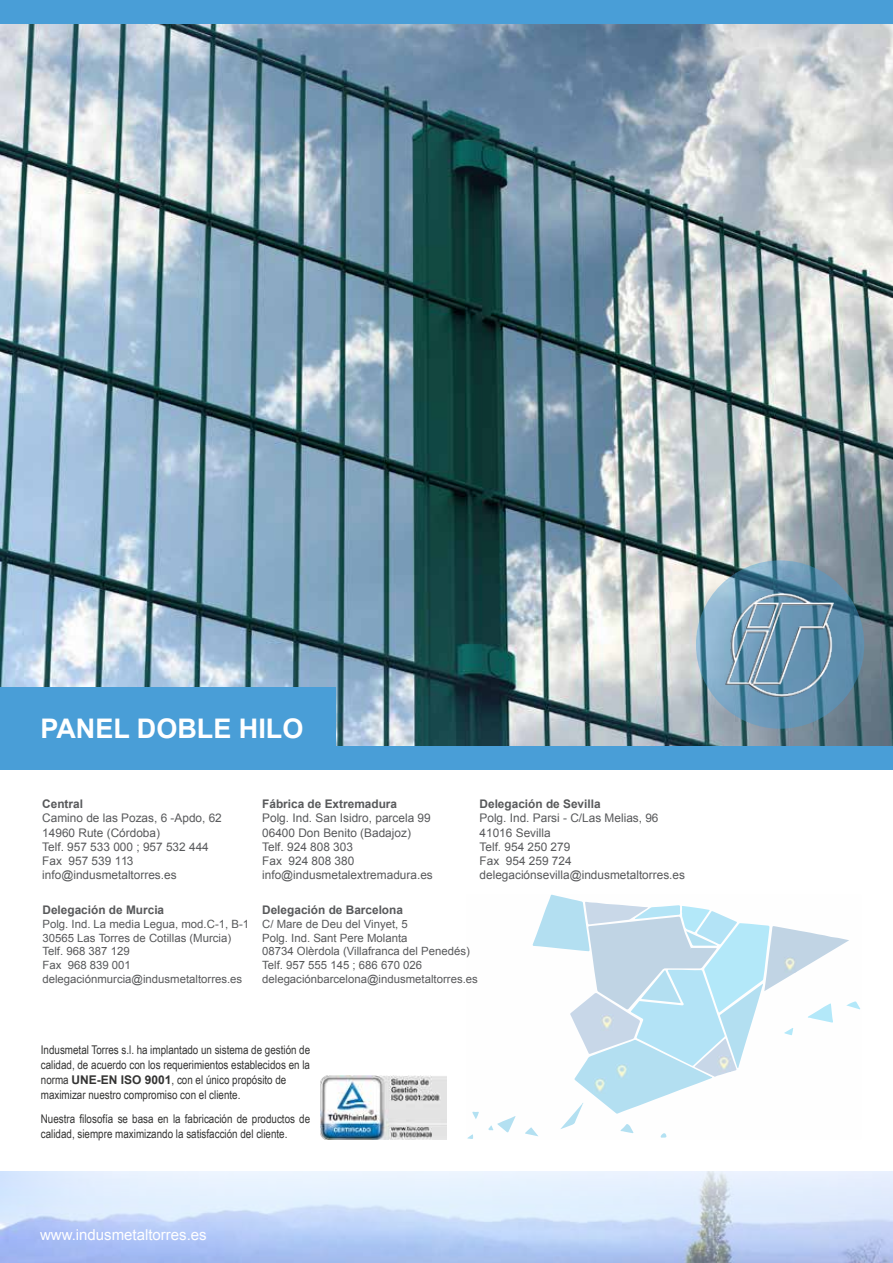
<style>
.page{position:relative;width:893px;height:1263px;background:#fff}
.page>*{position:absolute;margin:0;border:0;box-sizing:border-box;transform-origin:0 0}
.t1{font:700 27px "Arial";color:#fff}
.t2{font:15px "Arial";color:#fff}
.t3{font:12px/15px "Arial Narrow";color:#343433}
.t4{font:11.85px/14.2px "Arial";color:#58595b}
.t5{font:700 11.85px "Arial";color:#58595b}
.t6{font:11.4px/13.6px "Arial";color:#58595b}
.s1{font-family:"Arial";font-weight:700}
</style>
<div class="page">
<img style="left:0;top:24px;width:893px;height:722px">
<img style="left:0;top:1172px;width:893px;height:91px">
<div style="left:0;top:688px;width:336px;height:58px;background:#499ed7"></div>
<div style="left:0;top:746px;width:893px;height:23px;background:#499ed7"></div>
<svg style="left:696px;top:560px;width:168px;height:169px"></svg>
<img style="left:725px;top:592px;width:110px;height:105px">
<div style="left:0;top:0;width:893px;height:24px;background:#499ed7"></div>
<img style="left:320px;top:1075px;width:127px;height:65px">
<svg style="left:472px;top:1111px;width:7px;height:8px"></svg>
<svg style="left:467px;top:1134px;width:6px;height:5px"></svg>
<svg style="left:488px;top:1116px;width:28px;height:17px"></svg>
<svg style="left:525px;top:894px;width:335px;height:244px"></svg>
<img style="left:783px;top:956px;width:13px;height:17px">
<h1 class="t1" style="left:40px;top:711px;width:265px">PANEL DOBLE HILO</h1>
<p class="t5" style="left:42px;top:796px;width:42px">Central</p>
<p class="t4" style="left:42px;top:811px;width:181px">Camino de las Pozas, 6 -Apdo, 62<br>14960 Rute (Córdoba)<br>Telf. 957 533 000 ; 957 532 444<br>Fax 957 539 113 info@indusmetaltorres.es</p>
<p class="t5" style="left:262px;top:796px;width:136px">Fábrica de Extremadura</p>
<p class="t4" style="left:262px;top:811px;width:172px">Polg. Ind. San Isidro, parcela 99<br>06400 Don Benito (Badajoz)<br>Telf. 924 808 303<br>Fax 924 808 380 info@indusmetalextremadura.es</p>
<p class="t5" style="left:479px;top:796px;width:123px">Delegación de Sevilla</p>
<p class="t4" style="left:479px;top:811px;width:207px">Polg. Ind. Parsi - C/Las Melias, 96<br>41016 Sevilla<br>Telf. 954 250 279<br>Fax 954 259 724 delegaciónsevilla@indusmetaltorres.es</p>
<p class="t5" style="left:42px;top:902px;width:123px">Delegación de Murcia</p>
<p class="t6" style="left:42px;top:917px;width:208px">Polg. Ind. La media Legua, mod.C-1, B-1<br>30565 Las Torres de Cotillas (Murcia)<br>Telf. 968 387 129<br>Fax 968 839 001 delegaciónmurcia@indusmetaltorres.es</p>
<p class="t5" style="left:262px;top:902px;width:142px">Delegación de Barcelona</p>
<p class="t6" style="left:262px;top:917px;width:217px">C/ Mare de Deu del Vinyet, 5<br>Polg. Ind. Sant Pere Molanta<br>08734 Olèrdola (Villafranca del Penedés)<br>Telf. 957 555 145 ; 686 670 026 delegaciónbarcelona@indusmetaltorres.es</p>
<p class="t3" style="left:41px;top:1042px;width:271px">Indusmetal Torres s.l. ha implantado un sistema de gestión de calidad, de acuerdo con los requerimientos establecidos en la norma <span class="s1">UNE-EN ISO 9001</span>, con el único propósito de maximizar nuestro compromiso con el cliente.</p>
<p class="t3" style="left:41px;top:1110px;width:271px">Nuestra filosofía se basa en la fabricación de productos de calidad, siempre maximizando la satisfacción del cliente.</p>
<p class="t2" style="left:40px;top:1225px;width:168px">www.indusmetaltorres.es</p>
</div>
